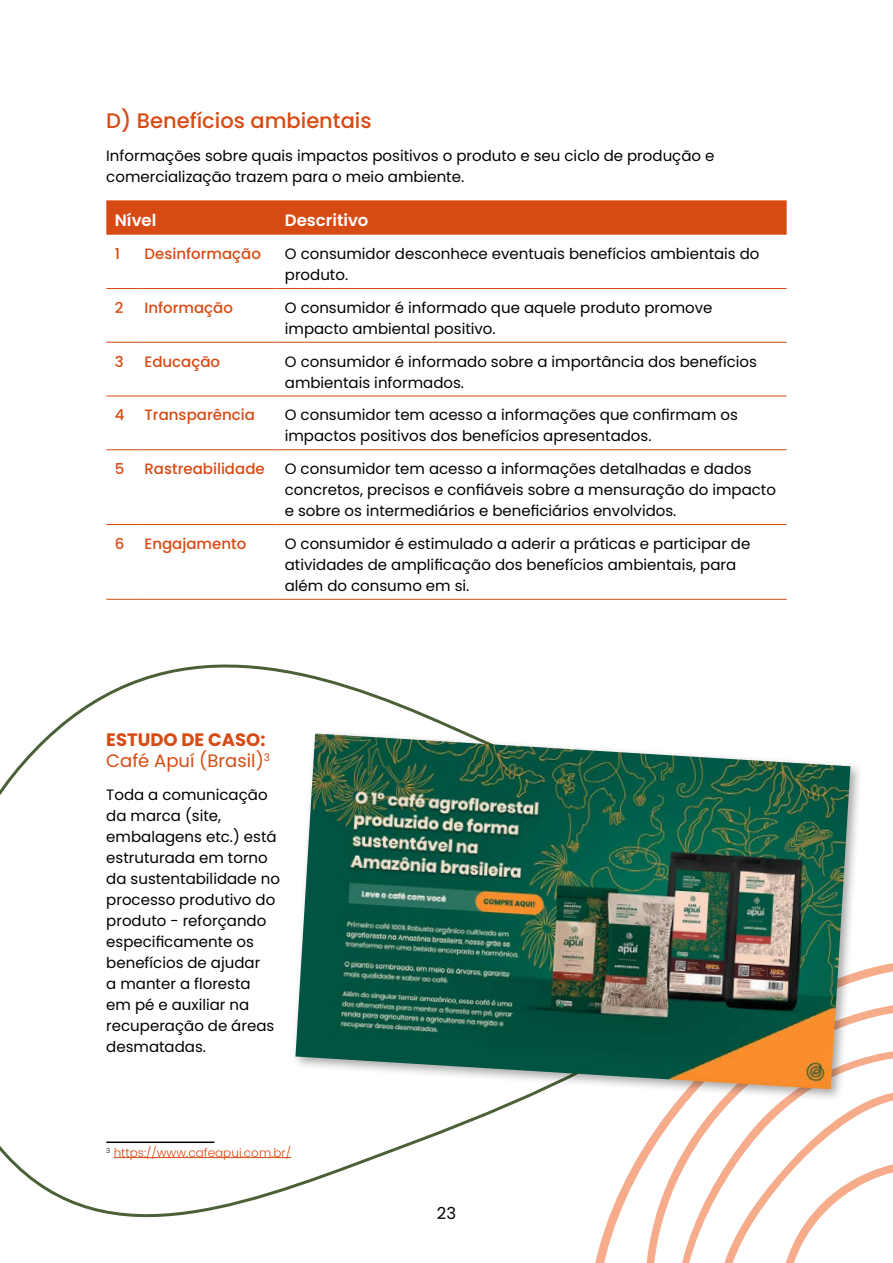
<style>
.page{position:relative;width:893px;height:1263px;background:#fff}
.page>*{position:absolute;margin:0;border:0;box-sizing:border-box;transform-origin:0 0}
.t1{font:500 21px "Poppins";color:#d74a14}
.t2{font:18px/21px "Poppins";color:#d74a14}
.t3{font:600 16.5px "Poppins";color:#fff}
.t4{font:16.5px "Poppins";color:#000}
.t5{font:15px/21px "Poppins";color:#000}
.t6{font:500 15px "Poppins";color:#d74a14}
.t7{font:300 12px "Poppins";color:#d74a14}
.s1{font-weight:700}
</style>
<div class="page">
<div style="left:106px;top:200px;width:681px;height:35px;background:#d74a14"></div>
<hr style="left:106px;top:288px;width:30px;height:1px;background:#d74a14">
<hr style="left:136px;top:288px;width:140px;height:1px;background:#d74a14">
<hr style="left:276px;top:288px;width:511px;height:1px;background:#d74a14">
<hr style="left:106px;top:342px;width:30px;height:1px;background:#d74a14">
<hr style="left:136px;top:342px;width:140px;height:1px;background:#d74a14">
<hr style="left:276px;top:342px;width:511px;height:1px;background:#d74a14">
<hr style="left:106px;top:396px;width:30px;height:1px;background:#d74a14">
<hr style="left:136px;top:396px;width:140px;height:1px;background:#d74a14">
<hr style="left:276px;top:396px;width:511px;height:1px;background:#d74a14">
<hr style="left:106px;top:449px;width:30px;height:1px;background:#d74a14">
<hr style="left:136px;top:449px;width:140px;height:1px;background:#d74a14">
<hr style="left:276px;top:449px;width:511px;height:1px;background:#d74a14">
<hr style="left:106px;top:524px;width:30px;height:1px;background:#d74a14">
<hr style="left:136px;top:524px;width:140px;height:1px;background:#d74a14">
<hr style="left:276px;top:524px;width:511px;height:1px;background:#d74a14">
<hr style="left:106px;top:599px;width:30px;height:1px;background:#d74a14">
<hr style="left:136px;top:599px;width:140px;height:1px;background:#d74a14">
<hr style="left:276px;top:599px;width:511px;height:1px;background:#d74a14">
<svg style="left:0;top:664px;width:893px;height:599px"></svg>
<div style="left:291px;top:730px;width:573px;height:372px;background:#000;opacity:.35"></div>
<img style="left:295px;top:733px;width:555px;height:356px">
<h1 class="t1" style="left:106px;top:109px;width:267px">D) Benefícios ambientais</h1>
<p class="t5" style="left:106px;top:146px;width:610px">Informações sobre quais impactos positivos o produto e seu ciclo de produção e comercialização trazem para o meio ambiente.</p>
<p class="t3" style="left:115px;top:211px;width:43px">Nível</p>
<p class="t3" style="left:285px;top:211px;width:85px">Descritivo</p>
<p class="t6" style="left:115px;top:245px;width:7px">1</p>
<p class="t6" style="left:145px;top:245px;width:118px">Desinformação</p>
<p class="t5" style="left:285px;top:243px;width:476px">O consumidor desconhece eventuais benefícios ambientais do produto.</p>
<p class="t6" style="left:115px;top:299px;width:10px">2</p>
<p class="t6" style="left:145px;top:299px;width:90px">Informação</p>
<p class="t5" style="left:285px;top:297px;width:429px">O consumidor é informado que aquele produto promove impacto ambiental positivo.</p>
<p class="t6" style="left:115px;top:353px;width:10px">3</p>
<p class="t6" style="left:145px;top:353px;width:77px">Educação</p>
<p class="t5" style="left:285px;top:351px;width:474px">O consumidor é informado sobre a importância dos benefícios ambientais informados.</p>
<p class="t6" style="left:115px;top:406px;width:11px">4</p>
<p class="t6" style="left:145px;top:406px;width:112px">Transparência</p>
<p class="t5" style="left:285px;top:405px;width:455px">O consumidor tem acesso a informações que confirmam os impactos positivos dos benefícios apresentados.</p>
<p class="t6" style="left:115px;top:460px;width:11px">5</p>
<p class="t6" style="left:145px;top:460px;width:122px">Rastreabilidade</p>
<p class="t5" style="left:285px;top:458px;width:493px">O consumidor tem acesso a informações detalhadas e dados concretos, precisos e confiáveis sobre a mensuração do impacto e sobre os intermediários e beneficiários envolvidos.</p>
<p class="t6" style="left:115px;top:535px;width:11px">6</p>
<p class="t6" style="left:144px;top:535px;width:103px">Engajamento</p>
<p class="t5" style="left:285px;top:533px;width:467px">O consumidor é estimulado a aderir a práticas e participar de atividades de amplificação dos benefícios ambientais, para além do consumo em si.</p>
<p class="t2" style="left:106px;top:729px;width:165px"><span class="s1">ESTUDO DE CASO:<br></span>Café Apuí (Brasil)<sup>3</sup></p>
<p class="t5" style="left:106px;top:784px;width:175px">Toda a comunicação da marca (site, embalagens etc.) está estruturada em torno da sustentabilidade no processo produtivo do produto - reforçando especificamente os benefícios de ajudar<br>a manter a floresta<br>em pé e auxiliar na recuperação de áreas desmatadas.</p>
<p class="t7" style="left:106px;top:1145px;width:186px"><sup>3</sup> https://www.cafeapui.com.br/</p>
<p class="t4" style="left:437px;top:1203px;width:21px">23</p>
</div>
